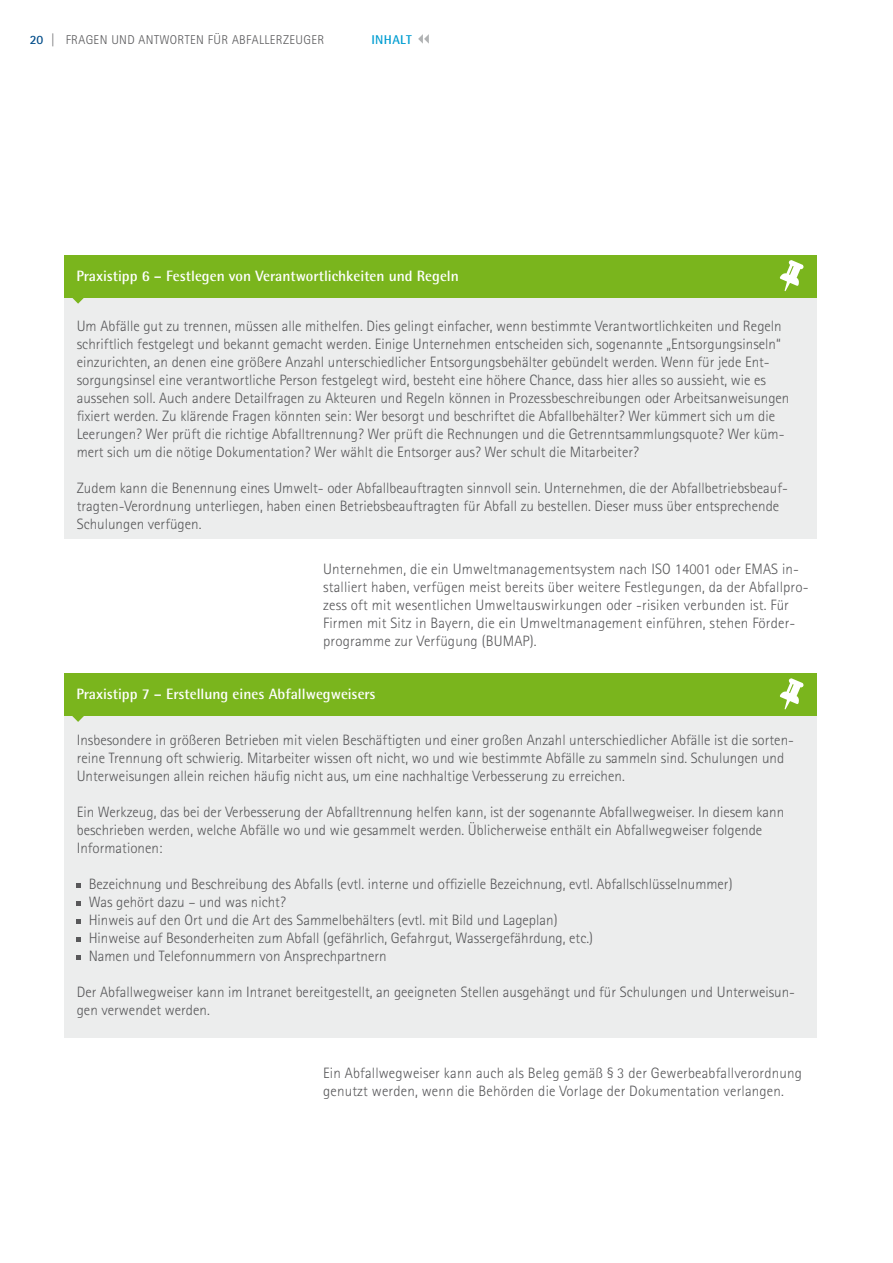
<style>
.page{position:relative;width:893px;height:1263px;background:#fff}
.page>*{position:absolute;margin:0;border:0;box-sizing:border-box;transform-origin:0 0}
.t1{font:300 15px/18px "Agfa Rotis Sans Serif";color:#58585a}
.t2{font:700 15px "Agfa Rotis Semisans";color:#fff}
.t3{font:300 12.75px "Agfa Rotis Sans Serif";letter-spacing:.03em;color:#58585a}
.t4{font:700 12.75px "Agfa Rotis Semisans";letter-spacing:.03em;color:#009dd1}
.s1{font-weight:700;color:#004c89}
</style>
<div class="page">
<div style="left:64px;top:291px;width:752px;height:247px;background:#eceded"></div>
<div style="left:64px;top:255px;width:752px;height:43px;background:#7ab51d"></div>
<svg style="left:72px;top:298px;width:12px;height:6px"></svg>
<svg style="left:780px;top:260px;width:24px;height:31px"></svg>
<div style="left:64px;top:709px;width:752px;height:328px;background:#eceded"></div>
<div style="left:64px;top:673px;width:752px;height:43px;background:#7ab51d"></div>
<svg style="left:72px;top:716px;width:12px;height:6px"></svg>
<svg style="left:780px;top:678px;width:24px;height:31px"></svg>
<svg style="left:77px;top:884px;width:4px;height:4px"></svg>
<svg style="left:77px;top:902px;width:4px;height:4px"></svg>
<svg style="left:77px;top:920px;width:4px;height:4px"></svg>
<svg style="left:77px;top:938px;width:4px;height:4px"></svg>
<svg style="left:77px;top:956px;width:4px;height:4px"></svg>
<svg style="left:418px;top:34px;width:11px;height:10px"></svg>
<p class="t3" style="left:30px;top:32px;width:296px"><span class="s1">20</span> | FRAGEN UND ANTWORTEN FÜR ABFALLERZEUGER</p>
<p class="t4" style="left:371px;top:32px;width:42px">INHALT</p>
<p class="t2" style="left:76px;top:267px;width:384px">Praxistipp 6 – Festlegen von Verantwortlichkeiten und Regeln</p>
<p class="t1" style="left:77px;top:317px;width:714px">Um Abfälle gut zu trennen, müssen alle mithelfen. Dies gelingt einfacher, wenn bestimmte Verantwortlichkeiten und Regeln schriftlich festgelegt und bekannt gemacht werden. Einige Unternehmen entscheiden sich, sogenannte „Entsorgungsinseln“ einzurichten, an denen eine größere Anzahl unterschiedlicher Entsorgungsbehälter gebündelt werden. Wenn für jede Ent&shy;sorgungsinsel eine verantwortliche Person festgelegt wird, besteht eine höhere Chance, dass hier alles so aussieht, wie es aussehen soll. Auch andere Detailfragen zu Akteuren und Regeln können in Prozessbeschreibungen oder Arbeitsanweisungen fixiert werden. Zu klärende Fragen könnten sein: Wer besorgt und beschriftet die Abfallbehälter? Wer kümmert sich um die Leerungen? Wer prüft die richtige Abfalltrennung? Wer prüft die Rechnungen und die Getrenntsammlungsquote? Wer küm&shy;mert sich um die nötige Dokumentation? Wer wählt die Entsorger aus? Wer schult die Mitarbeiter?</p>
<p class="t1" style="left:77px;top:479px;width:713px">Zudem kann die Benennung eines Umwelt- oder Abfallbeauftragten sinnvoll sein. Unternehmen, die der Abfallbetriebsbeauf&shy;tragten-Verordnung unterliegen, haben einen Betriebsbeauftragten für Abfall zu bestellen. Dieser muss über entsprechende<br>Schulungen verfügen.</p>
<p class="t1" style="left:323px;top:560px;width:487px">Unternehmen, die ein Umweltmanagementsystem nach ISO 14001 oder EMAS in&shy;stalliert haben, verfügen meist bereits über weitere Festlegungen, da der Abfallpro&shy;zess oft mit wesentlichen Umweltauswirkungen oder -risiken verbunden ist. Für Firmen mit Sitz in Bayern, die ein Umweltmanagement einführen, stehen Förder&shy;programme zur Verfügung (BUMAP).</p>
<p class="t2" style="left:76px;top:685px;width:301px">Praxistipp 7 – Erstellung eines Abfallwegweisers</p>
<p class="t1" style="left:77px;top:731px;width:719px">Insbesondere in größeren Betrieben mit vielen Beschäftigten und einer großen Anzahl unterschiedlicher Abfälle ist die sorten&shy;reine Trennung oft schwierig. Mitarbeiter wissen oft nicht, wo und wie bestimmte Abfälle zu sammeln sind. Schulungen und<br>Unterweisungen allein reichen häufig nicht aus, um eine nachhaltige Verbesserung zu erreichen.</p>
<p class="t1" style="left:77px;top:803px;width:709px">Ein Werkzeug, das bei der Verbesserung der Abfalltrennung helfen kann, ist der sogenannte Abfallwegweiser. In diesem kann beschrieben werden, welche Abfälle wo und wie gesammelt werden. Üblicherweise enthält ein Abfallwegweiser folgende<br>Informationen:</p>
<p class="t1" style="left:89px;top:875px;width:645px">Bezeichnung und Beschreibung des Abfalls (evtl. interne und offizielle Bezeichnung, evtl. Abfallschlüsselnummer)</p>
<p class="t1" style="left:89px;top:893px;width:199px">Was gehört dazu – und was nicht?</p>
<p class="t1" style="left:89px;top:911px;width:470px">Hinweis auf den Ort und die Art des Sammelbehälters (evtl. mit Bild und Lageplan)</p>
<p class="t1" style="left:89px;top:929px;width:506px">Hinweise auf Besonderheiten zum Abfall (gefährlich, Gefahrgut, Wassergefährdung, etc.)</p>
<p class="t1" style="left:89px;top:947px;width:300px">Namen und Telefonnummern von Ansprechpartnern</p>
<p class="t1" style="left:77px;top:983px;width:720px">Der Abfallwegweiser kann im Intranet bereitgestellt, an geeigneten Stellen ausgehängt und für Schulungen und Unterweisun&shy;gen verwendet werden.</p>
<p class="t1" style="left:323px;top:1064px;width:480px">Ein Abfallwegweiser kann auch als Beleg gemäß § 3 der Gewerbeabfallverordnung genutzt werden, wenn die Behörden die Vorlage der Dokumentation verlangen.</p>
</div>
